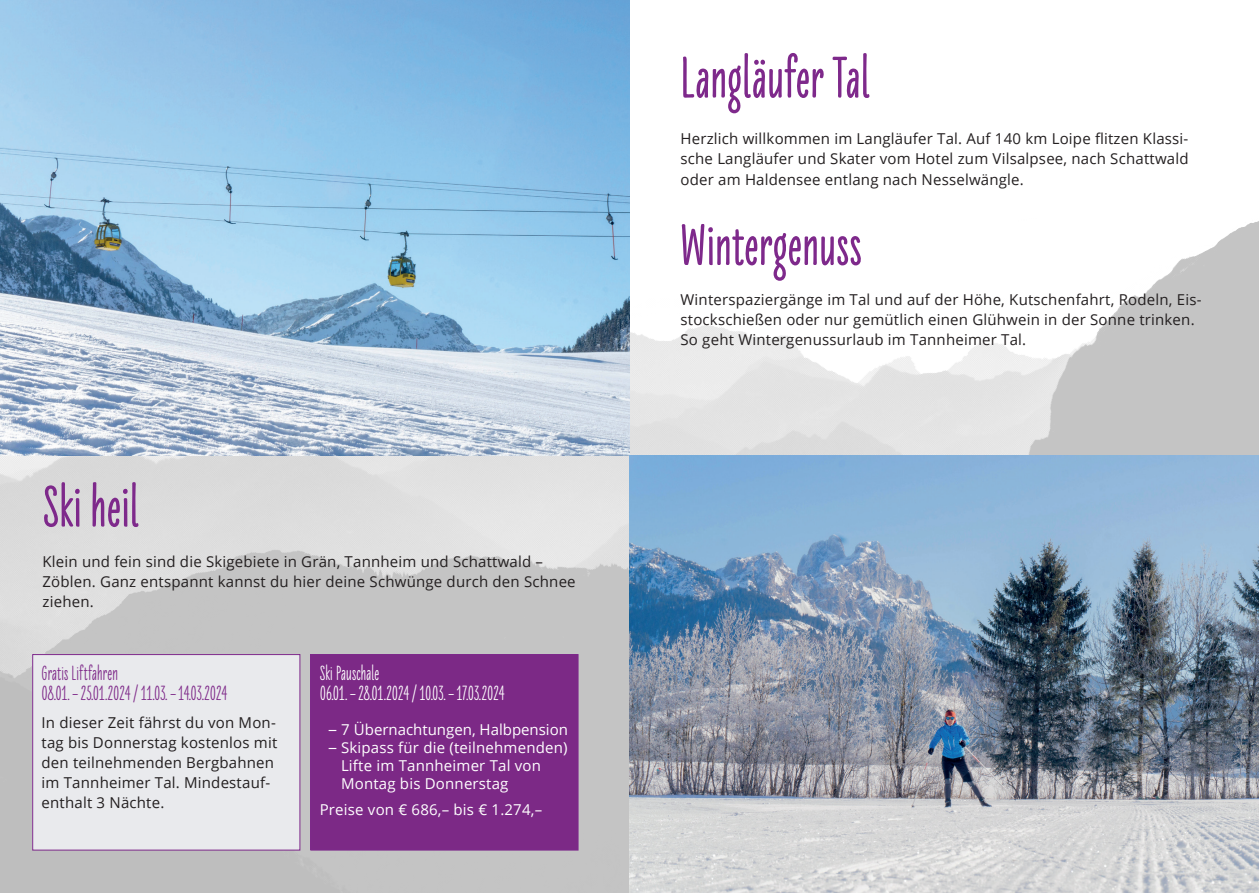
<style>
.page{position:relative;width:1259px;height:893px;background:#fff}
.page>*{position:absolute;margin:0;border:0;box-sizing:border-box;transform-origin:0 0}
.t1{font:900 60px "Liebe Erika";letter-spacing:.015em;color:#7e298b}
.t2{font:700 21px/19.5px "Liebe Erika";letter-spacing:.005em;color:#7e2989}
.t3{font:700 21px/19.5px "Liebe Erika";color:#fff}
.t4{font:15px/20.1px "Open Sans";letter-spacing:.015em;color:#231f20}
.t5{font:15px/18px "Open Sans";letter-spacing:.015em;color:#fff}
.s1{font-family:"Akzidenz Grotesk BE"}
</style>
<div class="page">
<img style="left:0;top:0;width:1259px;height:893px">
<img style="left:0;top:0;width:629px;height:455px">
<img style="left:629px;top:455px;width:630px;height:438px">
<div style="left:311px;top:655px;width:267px;height:195px;background:#7c2986"></div>
<div style="left:310px;top:654px;width:268px;height:196px;border:1px solid #7e298b"></div>
<div style="left:33px;top:655px;width:267px;height:195px;background:#e9eaed"></div>
<div style="left:32px;top:654px;width:268px;height:196px;border:1px solid #7e298b"></div>
<h1 class="t1" style="left:43px;top:474px;width:98px">Ski heil</h1>
<p class="t4" style="left:43px;top:551px;width:534px">Klein und fein sind die Skigebiete in Grän, Tannheim und Schattwald –<br>Zöblen. Ganz entspannt kannst du hier deine Schwünge durch den Schnee ziehen.</p>
<h2 class="t2" style="left:42px;top:664px;width:187px">Gratis Liftfahren<br>08.01.–25.01.2024 / 11.03.–14.03.2024</h2>
<p class="t4" style="left:42px;top:712px;width:237px">In dieser Zeit fährst du von Mon&shy;tag bis Donnerstag kostenlos mit den teilnehmenden Bergbahnen im Tannheimer Tal. Mindestauf&shy;enthalt 3 Nächte.</p>
<h2 class="t3" style="left:320px;top:664px;width:186px">Ski Pauschale<br>06.01.–28.01.2024 / 10.03.–17.03.2024</h2>
<p class="t5" style="left:328px;top:720px;width:241px"><span class="s1">–</span> 7 Übernachtungen, Halbpension</p>
<p class="t5" style="left:341px;top:738px;width:228px;text-indent:-13px"><span class="s1">–</span> Skipass für die (teilnehmenden)<br>Lifte im Tannheimer Tal von<br>Montag bis Donnerstag</p>
<p class="t5" style="left:320px;top:801px;width:224px">Preise von € 686,– bis € 1.274,–</p>
<h1 class="t1" style="left:680px;top:45px;width:191px">Langläufer Tal</h1>
<p class="t4" style="left:680px;top:128px;width:509px;text-align:justify">Herzlich willkommen im Langläufer Tal. Auf 140 km Loipe flitzen Klassi&shy;sche Langläufer und Skater vom Hotel zum Vilsalpsee, nach Schattwald oder am Haldensee entlang nach Nesselwängle.</p>
<h1 class="t1" style="left:680px;top:212px;width:182px">Wintergenuss</h1>
<p class="t4" style="left:680px;top:289px;width:522px">Winterspaziergänge im Tal und auf der Höhe, Kutschenfahrt, Rodeln, Eis&shy;stockschießen oder nur gemütlich einen Glühwein in der Sonne trinken.<br>So geht Wintergenussurlaub im Tannheimer Tal.</p>
</div>
